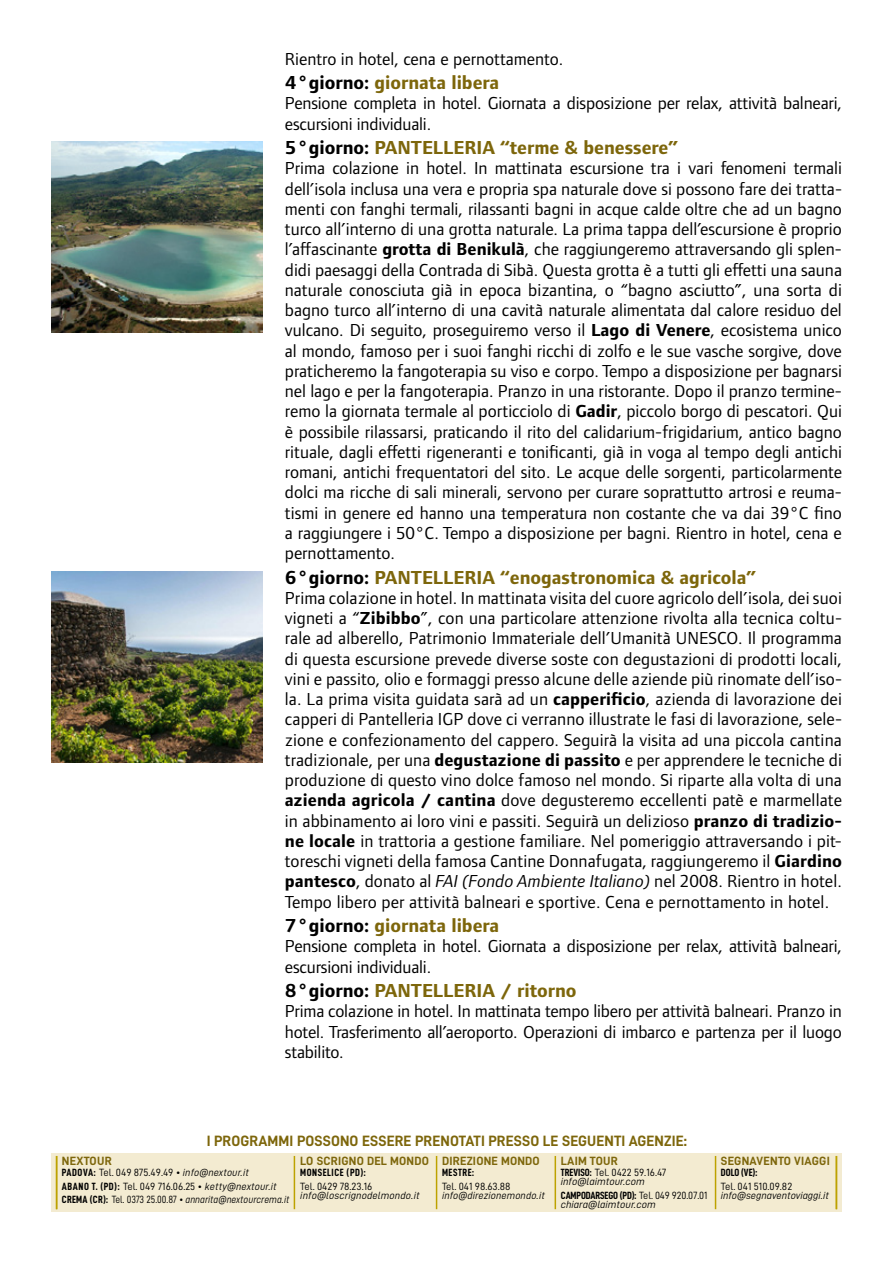
<style>
.page{position:relative;width:893px;height:1263px;background:#fff}
.page>*{position:absolute;margin:0;border:0;box-sizing:border-box;transform-origin:0 0}
.t1{font:700 19.5px "Foundry Form Sans OT2";color:#7d660b}
.t2{font:18px/20.2px "Foundry Form Sans OT2";letter-spacing:-.01em;color:#000;text-align:justify}
.t3{font:15px "D DIN Bold";letter-spacing:.01em;color:#7d660b}
.t4{font:12px "D DIN Bold";letter-spacing:.02em;color:#7d660b}
.t5{font:10.5px/13.2px "D DIN";color:#000}
.t6{font:10.5px "D DIN Italic";color:#000}
.t7{font:10.5px "D DIN Italic";color:#000;scale:.9 1}
.t8{font:10.5px "D DIN Condensed Bold";color:#000}
.t9{font:10.5px "D DIN Condensed Bold";letter-spacing:.05em;color:#000}
.s1{color:#000}
.s2{font-weight:700}
.s3{font-style:italic}
.s4{font-family:"D DIN Condensed Bold"}
.s5{font-family:"D DIN Italic"}
.s6{font-family:"D DIN"}
</style>
<div class="page">
<div style="left:51px;top:1153px;width:791px;height:59px;background:#f3ebd1"></div>
<hr style="left:56px;top:1156px;width:1px;height:53px;background:#bda200">
<hr style="left:555px;top:1156px;width:1px;height:53px;background:#bda200">
<hr style="left:715px;top:1156px;width:1px;height:53px;background:#bda200">
<hr style="left:836px;top:1156px;width:1px;height:53px;background:#bda200">
<hr style="left:436px;top:1156px;width:1px;height:53px;background:#bda200">
<hr style="left:294px;top:1156px;width:1px;height:53px;background:#bda200">
<img style="left:51px;top:141px;width:212px;height:192px">
<img style="left:51px;top:571px;width:212px;height:192px">
<p class="t2" style="left:285px;top:47px;width:280px">Rientro in hotel, cena e pernottamento.</p>
<p class="t1" style="left:285px;top:68px;width:216px"><span class="s1">4°giorno:</span> giornata libera</p>
<p class="t2" style="left:285px;top:92px;width:559px">Pensione completa in hotel. Giornata a disposizione per relax, attività balneari, escursioni individuali.</p>
<p class="t1" style="left:285px;top:133px;width:395px"><span class="s1">5°giorno:</span> PANTELLERIA “terme &amp; benessere”</p>
<p class="t2" style="left:285px;top:157px;width:559px">Prima colazione in hotel. In mattinata escursione tra i vari fenomeni termali dell’isola inclusa una vera e propria spa naturale dove si possono fare dei tratta&shy;menti con fanghi termali, rilassanti bagni in acque calde oltre che ad un bagno turco all’interno di una grotta naturale. La prima tappa dell’escursione è proprio l’affascinante <span class="s2">grotta di Benikulà</span>, che raggiungeremo attraversando gli splen&shy;didi paesaggi della Contrada di Sibà. Questa grotta è a tutti gli effetti una sauna naturale conosciuta già in epoca bizantina, o “bagno asciutto”, una sorta di bagno turco all’interno di una cavità naturale alimentata dal calore residuo del vulcano. Di seguito, proseguiremo verso il <span class="s2">Lago di Venere</span>, ecosistema unico al mondo, famoso per i suoi fanghi ricchi di zolfo e le sue vasche sorgive, dove praticheremo la fangoterapia su viso e corpo. Tempo a disposizione per bagnarsi nel lago e per la fangoterapia. Pranzo in una ristorante. Dopo il pranzo termine&shy;remo la giornata termale al porticciolo di <span class="s2">Gadir</span>, piccolo borgo di pescatori. Qui è possibile rilassarsi, praticando il rito del calidarium-frigidarium, antico bagno rituale, dagli effetti rigeneranti e tonificanti, già in voga al tempo degli antichi romani, antichi frequentatori del sito. Le acque delle sorgenti, particolarmente dolci ma ricche di sali minerali, servono per curare soprattutto artrosi e reuma&shy;tismi in genere ed hanno una temperatura non costante che va dai 39°C fino a raggiungere i 50°C. Tempo a disposizione per bagni. Rientro in hotel, cena e pernottamento.</p>
<p class="t1" style="left:285px;top:563px;width:473px"><span class="s1">6°giorno:</span> PANTELLERIA “enogastronomica &amp; agricola”</p>
<p class="t2" style="left:285px;top:587px;width:559px">Prima colazione in hotel. In mattinata visita del cuore agricolo dell’isola, dei suoi vigneti a “<span class="s2">Zibibbo</span>”, con una particolare attenzione rivolta alla tecnica coltu&shy;rale ad alberello, Patrimonio Immateriale dell’Umanità UNESCO. Il programma di questa escursione prevede diverse soste con degustazioni di prodotti locali, vini e passito, olio e formaggi presso alcune delle aziende più rinomate dell’iso&shy;la. La prima visita guidata sarà ad un <span class="s2">capperificio</span>, azienda di lavorazione dei capperi di Pantelleria IGP dove ci verranno illustrate le fasi di lavorazione, sele&shy;zione e confezionamento del cappero. Seguirà la visita ad una piccola cantina tradizionale, per una <span class="s2">degustazione di passito</span> e per apprendere le tecniche di produzione di questo vino dolce famoso nel mondo. Si riparte alla volta di una <span class="s2">azienda agricola / cantina</span> dove degusteremo eccellenti patè e marmellate in abbinamento ai loro vini e passiti. Seguirà un delizioso <span class="s2">pranzo di tradizio&shy;ne locale</span> in trattoria a gestione familiare. Nel pomeriggio attraversando i pit&shy;toreschi vigneti della famosa Cantine Donnafugata, raggiungeremo il <span class="s2">Giardino pantesco</span>, donato al <span class="s3">FAI (Fondo Ambiente Italiano)</span> nel 2008. Rientro in hotel.<br>Tempo libero per attività balneari e sportive. Cena e pernottamento in hotel.</p>
<p class="t1" style="left:285px;top:911px;width:216px"><span class="s1">7°giorno:</span> giornata libera</p>
<p class="t2" style="left:285px;top:935px;width:559px">Pensione completa in hotel. Giornata a disposizione per relax, attività balneari, escursioni individuali.</p>
<p class="t1" style="left:285px;top:976px;width:293px"><span class="s1">8°giorno:</span> PANTELLERIA / ritorno</p>
<p class="t2" style="left:285px;top:1000px;width:558px">Prima colazione in hotel. In mattinata tempo libero per attività balneari. Pranzo in hotel. Trasferimento all’aeroporto. Operazioni di imbarco e partenza per il luogo stabilito.</p>
<p class="t3" style="left:207px;top:1133px;width:482px">I PROGRAMMI POSSONO ESSERE PRENOTATI PRESSO LE SEGUENTI AGENZIE:</p>
<p class="t4" style="left:62px;top:1154px;width:51px">NEXTOUR</p>
<p class="t5" style="left:62px;top:1166px;width:216px"><span class="s4">PADOVA:</span> Tel. 049 875.49.49 • <span class="s5">info@nextour.it<br></span><span class="s4">ABANO T. (PD):</span> Tel. 049 716.06.25 • <span class="s5">ketty@nextour.it</span></p>
<p class="t7" style="left:62px;top:1193px;width:254px"><span class="s4">CREMA (CR):</span> <span class="s6">Tel. 0373 25.00.87 •</span> annarita@nextourcrema.it</p>
<p class="t4" style="left:300px;top:1154px;width:130px">LO SCRIGNO DEL MONDO</p>
<p class="t9" style="left:300px;top:1167px;width:67px">MONSELICE (PD):</p>
<p class="t5" style="left:300px;top:1179px;width:74px">Tel. 0429 78.23.16</p>
<p class="t6" style="left:300px;top:1189px;width:121px">info@loscrignodelmondo.it</p>
<p class="t4" style="left:442px;top:1154px;width:99px">DIREZIONE MONDO</p>
<p class="t8" style="left:442px;top:1167px;width:34px">MESTRE:</p>
<p class="t5" style="left:442px;top:1179px;width:70px">Tel. 041 98.63.88</p>
<p class="t6" style="left:442px;top:1189px;width:104px">info@direzionemondo.it</p>
<p class="t4" style="left:561px;top:1154px;width:59px">LAIM TOUR</p>
<p class="t5" style="left:561px;top:1166px;width:107px"><span class="s4">TREVISO:</span> Tel. 0422 59.16.47</p>
<p class="t6" style="left:561px;top:1176px;width:86px">info@laimtour.com</p>
<p class="t8" style="left:561px;top:1189px;width:148px">CAMPODARSEGO (PD): <span class="s6">Tel. 049 920.07.01</span></p>
<p class="t6" style="left:561px;top:1198px;width:96px">chiara@laimtour.com</p>
<p class="t4" style="left:721px;top:1154px;width:110px">SEGNAVENTO VIAGGI</p>
<p class="t8" style="left:721px;top:1167px;width:38px">DOLO (VE):</p>
<p class="t5" style="left:721px;top:1179px;width:73px">Tel. 041 510.09.82</p>
<p class="t6" style="left:721px;top:1189px;width:110px">info@segnaventoviaggi.it</p>
</div>
